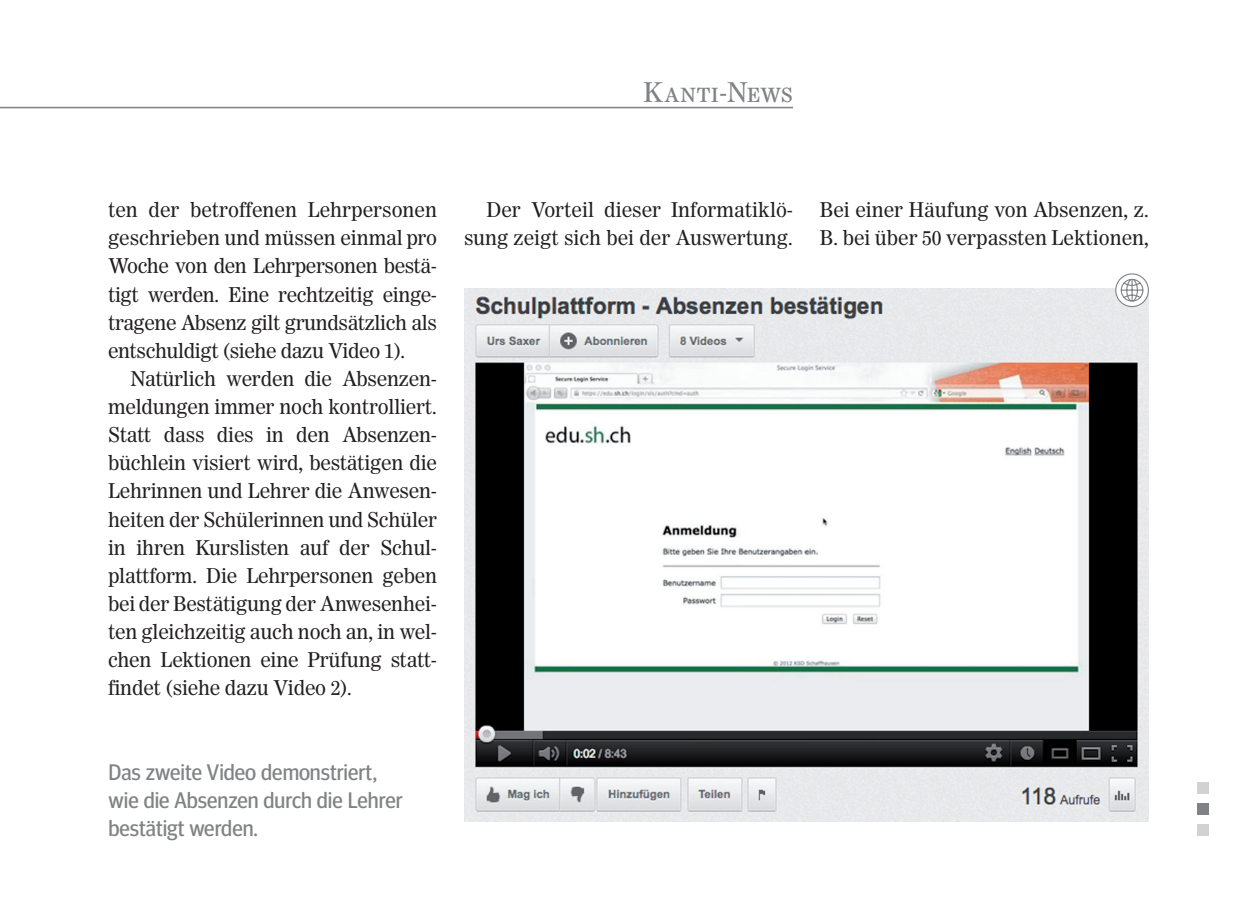
<style>
.page{position:relative;width:1257px;height:918px;background:#fff}
.page>*{position:absolute;margin:0;border:0;box-sizing:border-box;transform-origin:0 0}
.t1{font:27px "Worldwide Small Caps";color:#808285}
.t2{font:22.5px/28.1px "Meta Headline";color:#808285}
.t3{font:20.25px/28.1px "Worldwide";letter-spacing:-.01em;color:#231f20;text-align:justify}
</style>
<div class="page">
<img style="left:464px;top:289px;width:685px;height:532px">
<svg style="left:1115px;top:274px;width:33px;height:33px"></svg>
<div style="left:1115px;top:273px;width:34px;height:34px;border:1px solid #808285;border-radius:50%"></div>
<svg style="left:1120px;top:278px;width:24px;height:24px"></svg>
<hr style="left:0;top:107px;width:793px;height:1px;background:#808285">
<div style="left:1197px;top:783px;width:11px;height:11px;background:#d1d2d4"></div>
<div style="left:1197px;top:804px;width:11px;height:11px;background:#808285"></div>
<div style="left:1197px;top:825px;width:11px;height:11px;background:#d1d2d4"></div>
<h1 class="t1" style="left:643px;top:77px;width:151px">Kanti-News</h1>
<p class="t3" style="left:108px;top:196px;width:330px">ten der betroffenen Lehrpersonen geschrieben und müssen einmal pro Woche von den Lehrpersonen bestä&shy;tigt werden. Eine rechtzeitig einge&shy;tragene Absenz gilt grundsätzlich als entschuldigt (siehe dazu Video 1).</p>
<p class="t3" style="left:108px;top:364px;width:330px;text-indent:22px">Natürlich werden die Absenzen&shy;meldungen immer noch kontrolliert.<br>Statt dass dies in den Absenzen&shy;büchlein visiert wird, bestätigen die Lehrinnen und Lehrer die Anwesen&shy;heiten der Schülerinnen und Schüler in ihren Kurslisten auf der Schul&shy;plattform. Die Lehrpersonen geben bei der Bestätigung der Anwesenhei&shy;ten gleichzeitig auch noch an, in wel&shy;chen Lektionen eine Prüfung statt&shy;findet (siehe dazu Video 2).</p>
<p class="t2" style="left:109px;top:757px;width:295px">Das zweite Video demonstriert, wie die Absenzen durch die Lehrer bestätigt werden.</p>
<p class="t3" style="left:464px;top:196px;width:330px;text-align:right">Der Vorteil dieser Informatiklö&shy;sung zeigt sich bei der Auswertung.</p>
<p class="t3" style="left:820px;top:196px;width:330px">Bei einer Häufung von Absenzen, z.<br>B. bei über 50 verpassten Lektionen,</p>
</div>
